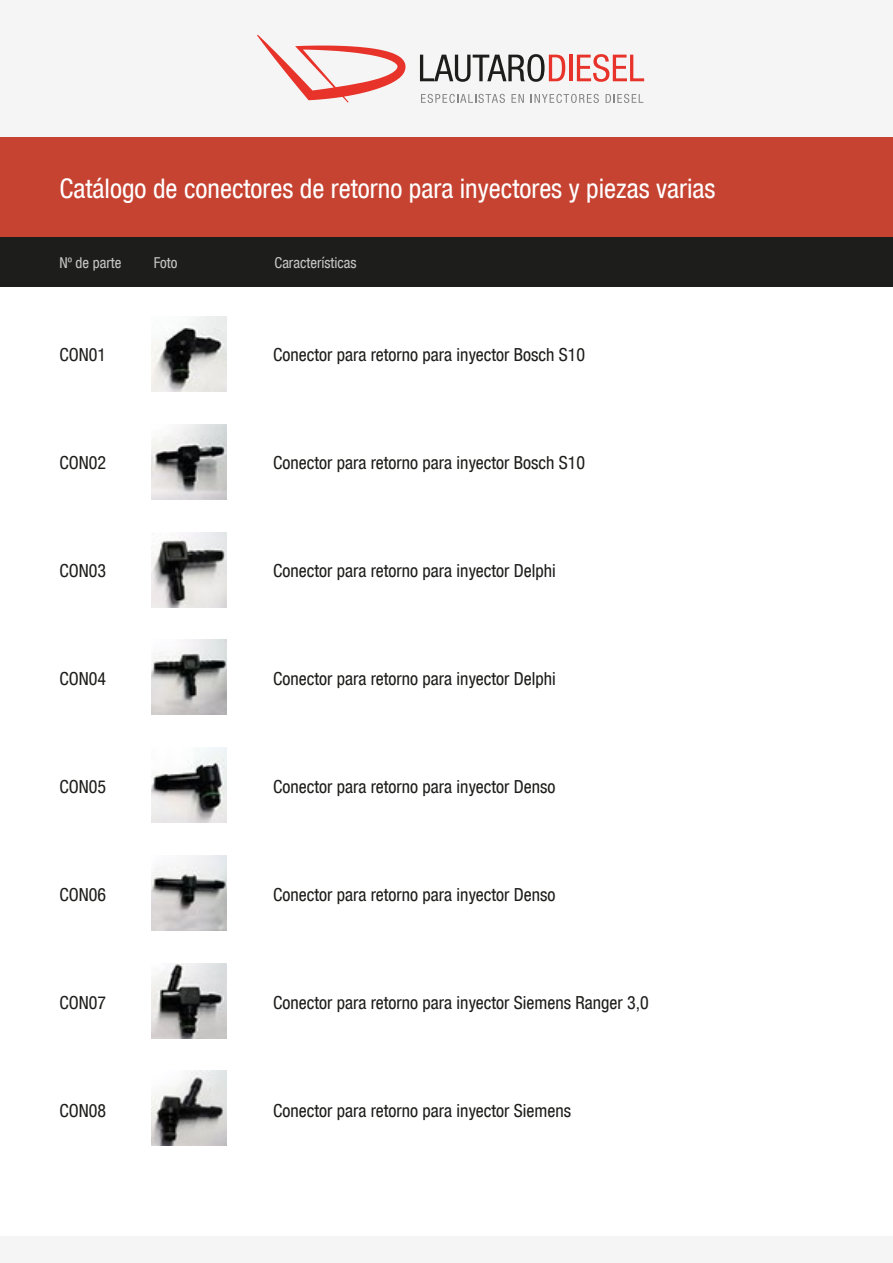
<style>
.page{position:relative;width:893px;height:1263px;background:#fff}
.page>*{position:absolute;margin:0;border:0;box-sizing:border-box;transform-origin:0 0}
.t1{font:condensed 27px "Helvetica Neue LT Std";color:#fff}
.t2{font:condensed 18px "Helvetica Neue LT Std";color:#1d1d1b}
.t3{font:condensed 15px "Helvetica Neue LT Std";color:#c6c6c6}
</style>
<div class="page">
<div style="left:0;top:236px;width:893px;height:50px;background:#1d1d1b"></div>
<div style="left:0;top:137px;width:893px;height:100px;background:#c64231"></div>
<div style="left:0;top:1236px;width:893px;height:27px;background:#f5f5f5"></div>
<div style="left:0;top:0;width:893px;height:136px;background:#f5f5f5"></div>
<svg style="left:257px;top:35px;width:149px;height:68px"></svg>
<svg style="left:420px;top:54px;width:145px;height:28px"></svg>
<hr style="left:569px;top:55px;width:3px;height:26px;background:#e7332a">
<svg style="left:577px;top:54px;width:67px;height:28px"></svg>
<svg style="left:421px;top:94px;width:84px;height:9px"></svg>
<svg style="left:511px;top:94px;width:13px;height:9px"></svg>
<svg style="left:531px;top:94px;width:68px;height:9px"></svg>
<svg style="left:606px;top:94px;width:37px;height:9px"></svg>
<img style="left:152px;top:317px;width:75px;height:75px">
<img style="left:152px;top:424px;width:75px;height:75px">
<img style="left:152px;top:532px;width:75px;height:75px">
<img style="left:152px;top:640px;width:75px;height:75px">
<img style="left:152px;top:748px;width:75px;height:75px">
<img style="left:152px;top:855px;width:75px;height:75px">
<img style="left:152px;top:963px;width:75px;height:75px">
<img style="left:152px;top:1071px;width:75px;height:75px">
<h1 class="t1" style="left:59px;top:173px;width:658px">Catálogo de conectores de retorno para inyectores y piezas varias</h1>
<p class="t3" style="left:59px;top:254px;width:64px">Nº de parte</p>
<p class="t3" style="left:154px;top:254px;width:25px">Foto</p>
<p class="t3" style="left:275px;top:254px;width:84px">Características</p>
<p class="t2" style="left:59px;top:344px;width:48px">CON01</p>
<p class="t2" style="left:273px;top:344px;width:314px">Conector para retorno para inyector Bosch S10</p>
<p class="t2" style="left:59px;top:452px;width:48px">CON02</p>
<p class="t2" style="left:273px;top:452px;width:314px">Conector para retorno para inyector Bosch S10</p>
<p class="t2" style="left:59px;top:560px;width:48px">CON03</p>
<p class="t2" style="left:273px;top:560px;width:284px">Conector para retorno para inyector Delphi</p>
<p class="t2" style="left:59px;top:668px;width:48px">CON04</p>
<p class="t2" style="left:273px;top:668px;width:284px">Conector para retorno para inyector Delphi</p>
<p class="t2" style="left:59px;top:776px;width:48px">CON05</p>
<p class="t2" style="left:273px;top:776px;width:284px">Conector para retorno para inyector Denso</p>
<p class="t2" style="left:59px;top:884px;width:48px">CON06</p>
<p class="t2" style="left:273px;top:884px;width:284px">Conector para retorno para inyector Denso</p>
<p class="t2" style="left:59px;top:992px;width:48px">CON07</p>
<p class="t2" style="left:273px;top:992px;width:377px">Conector para retorno para inyector Siemens Ranger 3,0</p>
<p class="t2" style="left:59px;top:1100px;width:48px">CON08</p>
<p class="t2" style="left:273px;top:1100px;width:300px">Conector para retorno para inyector Siemens</p>
</div>
